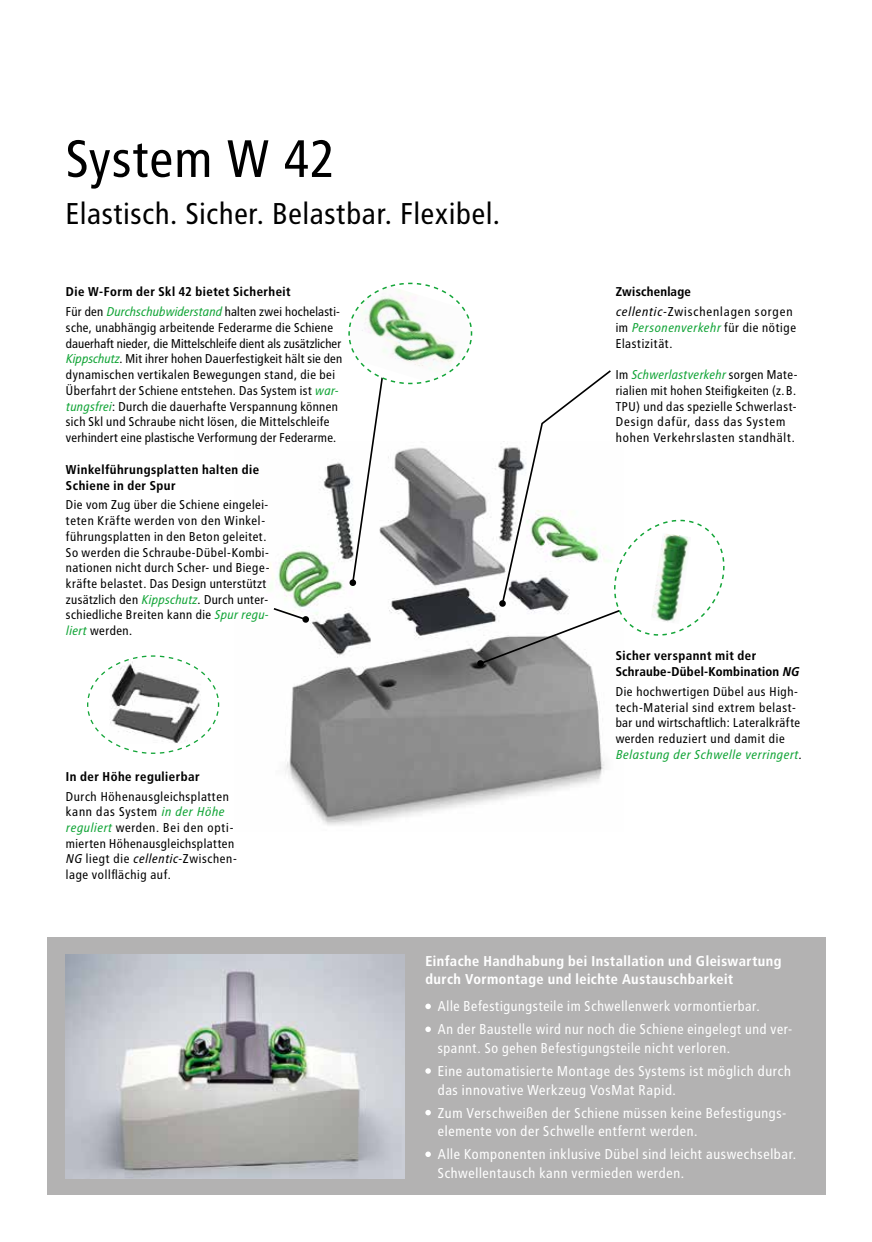
<style>
.page{position:relative;width:872px;height:1242px;background:#fff}
.page>*{position:absolute;margin:0;border:0;box-sizing:border-box;transform-origin:0 0}
.t1{font:52.5px "Transit Pro";letter-spacing:-.015em;color:#000}
.t2{font:30px "Transit Pro";letter-spacing:-.01em;color:#000}
.t3{font:14.25px/23px "Transit Pro";letter-spacing:.01em;color:#fff}
.t4{font:700 14.25px/18.8px "Transit Pro";letter-spacing:.015em;color:#fff}
.t5{font:12.75px/15.8px "Transit Pro";color:#000}
.t6{font:700 12.75px/15.8px "Transit Pro";letter-spacing:.015em;color:#000}
.t7{font:12.75px/20px "Transit Pro";letter-spacing:.035em;color:#000}
.s1{font-weight:400}
.s2{font-weight:400;font-style:italic;color:#13a538}
.s3{font-style:italic;color:#13a538}
.s4{font-style:italic}
.s5{font-weight:700}
</style>
<div class="page">
<div style="left:47px;top:937px;width:778px;height:258px;background:#b3b2b2"></div>
<svg style="left:425px;top:1003px;width:6px;height:6px"></svg>
<svg style="left:425px;top:1026px;width:6px;height:6px"></svg>
<svg style="left:425px;top:1068px;width:6px;height:5px"></svg>
<svg style="left:425px;top:1110px;width:6px;height:5px"></svg>
<svg style="left:425px;top:1151px;width:6px;height:6px"></svg>
<img style="left:268px;top:462px;width:337px;height:363px">
<svg style="left:272px;top:606px;width:37px;height:17px"></svg>
<svg style="left:87px;top:655px;width:133px;height:99px"></svg>
<svg style="left:347px;top:282px;width:378px;height:385px"></svg>
<img style="left:66px;top:954px;width:338px;height:224px">
<h1 class="t1" style="left:66px;top:128px;width:273px">System W 42</h1>
<h2 class="t2" style="left:66px;top:196px;width:437px">Elastisch. Sicher. Belastbar. Flexibel.</h2>
<p class="t6" style="left:66px;top:282px;width:276px;line-height:20px">Die W-Form der Skl 42 bietet Sicherheit<br><span class="s1">Für den</span> <span class="s2">Durchschubwiderstand</span> <span class="s1">halten zwei hochelasti-</span></p>
<p class="t5" style="left:66px;top:320px;width:278px">sche, unabhängig arbeitende Federarme die Schiene dauerhaft nieder, die Mittelschleife dient als zusätzlicher <span class="s3">Kippschutz</span>. Mit ihrer hohen Dauerfestigkeit hält sie den dynamischen vertikalen Bewegungen stand, die bei Überfahrt der Schiene entstehen. Das System ist <span class="s3">war&shy;tungsfrei</span>: Durch die dauerhafte Verspannung können sich Skl und Schraube nicht lösen, die Mittelschleife verhindert eine plastische Verformung der Federarme.</p>
<p class="t6" style="left:66px;top:461px;width:195px">Winkelführungsplatten halten die<br>Schiene in der Spur</p>
<p class="t5" style="left:66px;top:497px;width:206px">Die vom Zug über die Schiene eingelei&shy;teten Kräfte werden von den Winkel&shy;führungsplatten in den Beton geleitet.<br>So werden die Schraube-Dübel-Kombi&shy;nationen nicht durch Scher- und Biege&shy;kräfte belastet. Das Design unterstützt zusätzlich den <span class="s3">Kippschutz</span>. Durch unter&shy;schiedliche Breiten kann die <span class="s3">Spur regu&shy;liert</span> werden.</p>
<p class="t6" style="left:66px;top:768px;width:135px">In der Höhe regulierbar</p>
<p class="t5" style="left:66px;top:788px;width:173px">Durch Höhenausgleichsplatten kann das System <span class="s3">in der Höhe reguliert</span> werden. Bei den opti&shy;mierten Höhenausgleichsplatten<br><span class="s4">NG</span> liegt die <span class="s4">cellentic</span>-Zwischen&shy;lage vollflächig auf.</p>
<p class="t7" style="left:615px;top:282px;width:179px"><span class="s5">Zwischenlage </span><span class="s4">cellentic-</span>Zwischenlagen sorgen</p>
<p class="t5" style="left:615px;top:320px;width:182px">im <span class="s3">Personenverkehr</span> für die nötige<br>Elastizität.</p>
<p class="t5" style="left:615px;top:367px;width:184px">Im <span class="s3">Schwerlastverkehr</span> sorgen Mate&shy;rialien mit hohen Steifigkeiten (z.B.<br>TPU) und das spezielle Schwerlast-Design dafür, dass das System hohen Verkehrslasten standhält.</p>
<p class="t6" style="left:615px;top:648px;width:185px">Sicher verspannt mit der<br>Schraube-Dübel-Kombination <span class="s4">NG</span></p>
<p class="t5" style="left:615px;top:684px;width:188px">Die hochwertigen Dübel aus High&shy;tech-Material sind extrem belast&shy;bar und wirtschaftlich: Lateralkräfte werden reduziert und damit die <span class="s3">Belastung der Schwelle verringert</span><span class="s4">.</span></p>
<p class="t4" style="left:425px;top:951px;width:358px">Einfache Handhabung bei Installation und Gleiswartung durch Vormontage und leichte Austauschbarkeit</p>
<p class="t3" style="left:438px;top:995px;width:356px">Alle Befestigungsteile im Schwellenwerk vormontierbar.<br>An der Baustelle wird nur noch die Schiene eingelegt und ver-</p>
<p class="t3" style="left:438px;top:1036px;width:355px">spannt. So gehen Befestigungsteile nicht verloren.<br>Eine automatisierte Montage des Systems ist möglich durch</p>
<p class="t3" style="left:438px;top:1078px;width:349px">das innovative Werkzeug VosMat Rapid.<br>Zum Verschweißen der Schiene müssen keine Befestigungs-</p>
<p class="t3" style="left:438px;top:1120px;width:360px">elemente von der Schwelle entfernt werden.<br>Alle Komponenten inklusive Dübel sind leicht auswechselbar.</p>
<p class="t3" style="left:438px;top:1161px;width:248px">Schwellentausch kann vermieden werden.</p>
</div>
